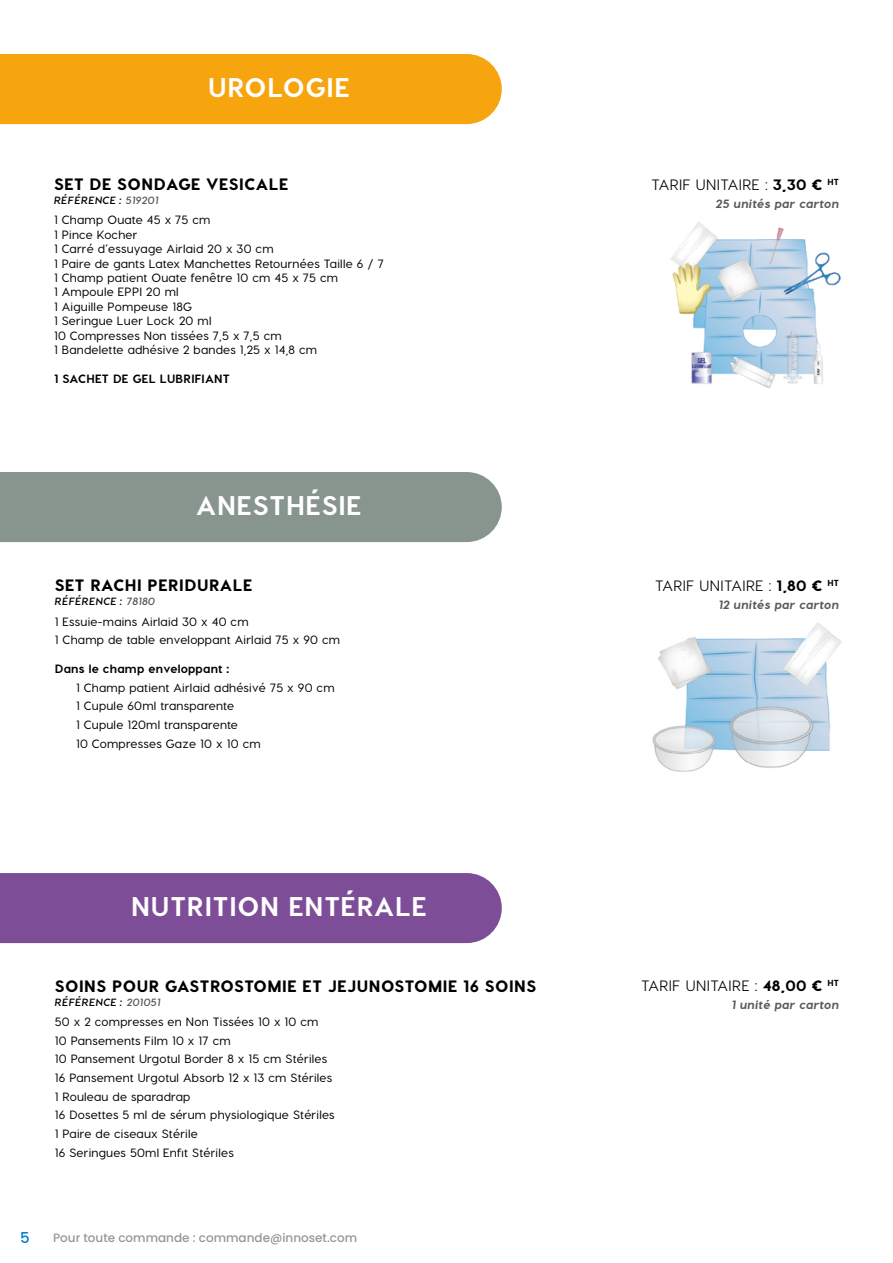
<style>
.page{position:relative;width:893px;height:1263px;background:#fff}
.page>*{position:absolute;margin:0;border:0;box-sizing:border-box;transform-origin:0 0}
.t1{font:800 27px "Visby CF";letter-spacing:.03em;color:#fff}
.t2{font:800 16.5px "Visby CF";letter-spacing:.03em;color:#000}
.t3{font:500 15px "Visby CF";letter-spacing:.03em;color:#000}
.t4{font:500 15px "Poppins";color:#007fc8}
.t5{font:600 12px/18.6px "Visby CF";letter-spacing:.02em;color:#000}
.t6{font:italic 800 12px "Visby CF";letter-spacing:.02em;color:#000}
.t7{font:800 12px "Visby CF";letter-spacing:.02em;color:#000}
.t8{font:500 12px "Poppins";color:#969695}
.t9{font:italic 700 10.5px "Visby CF";letter-spacing:.03em;color:#000}
.s1{color:#575756}
.s2{font-weight:800}
</style>
<div class="page">
<img style="left:671px;top:222px;width:170px;height:167px">
<div style="left:0;top:54px;width:502px;height:70px;background:#f7a50f"></div>
<img style="left:652px;top:622px;width:190px;height:150px">
<div style="left:0;top:472px;width:502px;height:70px;background:#87958e"></div>
<div style="left:0;top:873px;width:502px;height:70px;background:#7e4d97"></div>
<h1 class="t1" style="left:208px;top:70px;width:143px">UROLOGIE</h1>
<h2 class="t2" style="left:54px;top:174px;width:236px">SET DE SONDAGE VESICALE</h2>
<p class="t9" style="left:54px;top:194px;width:106px">RÉFÉRENCE : <span class="s1">519201</span></p>
<p class="t5" style="left:54px;top:213px;width:331px;line-height:14.4px">1 Champ Ouate 45 x 75 cm<br>1 Pince Kocher<br>1 Carré d’essuyage Airlaid 20 x 30 cm<br>1 Paire de gants Latex Manchettes Retournées Taille 6 / 7<br>1 Champ patient Ouate fenêtre 10 cm 45 x 75 cm<br>1 Ampoule EPPI 20 ml<br>1 Aiguille Pompeuse 18G<br>1 Seringue Luer Lock 20 ml<br>10 Compresses Non tissées 7,5 x 7,5 cm<br>1 Bandelette adhésive 2 bandes 1,25 x 14,8 cm</p>
<p class="t7" style="left:54px;top:371px;width:177px">1 SACHET DE GEL LUBRIFIANT</p>
<h1 class="t1" style="left:196px;top:488px;width:167px">ANESTHÉSIE</h1>
<h2 class="t2" style="left:55px;top:575px;width:199px">SET RACHI PERIDURALE</h2>
<p class="t9" style="left:55px;top:595px;width:102px">RÉFÉRENCE : <span class="s1">78180</span></p>
<p class="t5" style="left:55px;top:612px;width:287px">1 Essuie-mains Airlaid 30 x 40 cm<br>1 Champ de table enveloppant Airlaid 75 x 90 cm</p>
<p class="t7" style="left:55px;top:661px;width:176px">Dans le champ enveloppant :</p>
<p class="t5" style="left:76px;top:678px;width:260px">1 Champ patient Airlaid adhésivé 75 x 90 cm<br>1 Cupule 60ml transparente<br>1 Cupule 120ml transparente<br>10 Compresses Gaze 10 x 10 cm</p>
<h1 class="t1" style="left:131px;top:889px;width:297px">NUTRITION ENTÉRALE</h1>
<h2 class="t2" style="left:55px;top:975px;width:483px">SOINS POUR GASTROSTOMIE ET JEJUNOSTOMIE 16 SOINS</h2>
<p class="t9" style="left:55px;top:995px;width:107px">RÉFÉRENCE : <span class="s1">201051</span></p>
<p class="t5" style="left:55px;top:1012px;width:281px">50 x 2 compresses en Non Tissées 10 x 10 cm<br>10 Pansements Film 10 x 17 cm<br>10 Pansement Urgotul Border 8 x 15 cm Stériles 16 Pansement Urgotul Absorb 12 x 13 cm Stériles 1 Rouleau de sparadrap<br>16 Dosettes 5 ml de sérum physiologique Stériles 1 Paire de ciseaux Stérile<br>16 Seringues 50ml Enfit Stériles</p>
<p class="t4" style="left:20px;top:1228px;width:11px">5</p>
<p class="t8" style="left:53px;top:1230px;width:306px">Pour toute commande : commande@innoset.com</p>
<p class="t3" style="left:651px;top:175px;width:189px">TARIF UNITAIRE : <span class="s2">3,30 €</span> <sup>HT</sup></p>
<p class="t6" style="left:716px;top:196px;width:125px">25 unités par carton</p>
<p class="t3" style="left:655px;top:576px;width:185px">TARIF UNITAIRE : <span class="s2">1,80 €</span> <sup>HT</sup></p>
<p class="t6" style="left:718px;top:597px;width:122px">12 unités par carton</p>
<p class="t3" style="left:641px;top:977px;width:199px">TARIF UNITAIRE : <span class="s2">48,00 €</span> <sup>HT</sup></p>
<p class="t6" style="left:731px;top:997px;width:109px">1 unité par carton</p>
</div>
